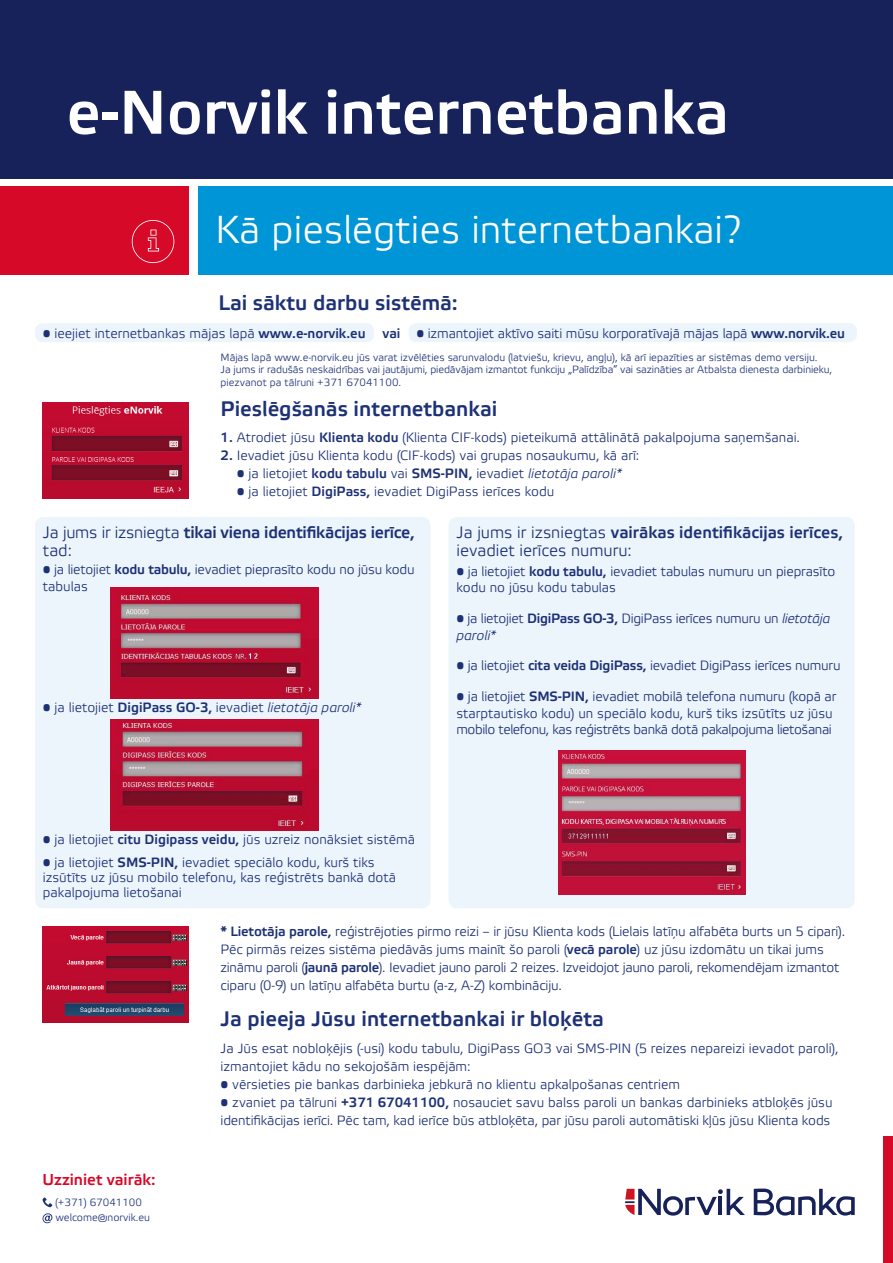
<style>
.page{position:relative;width:893px;height:1263px;background:#fff}
.page>*{position:absolute;margin:0;border:0;box-sizing:border-box;transform-origin:0 0}
.t1{font:61.5px "Etelka Medium Pro";color:#fff}
.t2{font:39px "Etelka Light Pro";color:#fff}
.t3{font:21px "Etelka Medium Pro";color:#1d3176}
.t4{font:16.5px "Etelka Medium Pro";letter-spacing:-.01em;color:#1d3176}
.t5{font:16.5px "Etelka Light Pro";color:#1d3176}
.t6{font:15.75px "Etelka Medium Pro";color:#d70929}
.t7{font:13.5px/18px "Etelka Light Pro";color:#1d3176}
.t8{font:13.5px/16.5px "Etelka Light Pro";letter-spacing:-.02em;color:#1d3176}
.t9{font:13.5px "Etelka Medium Pro";color:#1d3176}
.t10{font:10.5px/12.6px "Etelka Light Pro";color:#1d3176}
.s1{font-family:"Etelka Medium Pro"}
.s2{font-style:italic}
.s3{font-family:"Etelka Light Pro"}
</style>
<div class="page">
<img style="left:43px;top:402px;width:146px;height:97px">
<div style="left:198px;top:186px;width:695px;height:89px;background:#0095d6"></div>
<div style="left:0;top:186px;width:189px;height:89px;background:#d70929"></div>
<div style="left:0;top:0;width:893px;height:178px;background:#162259"></div>
<svg style="left:43px;top:1197px;width:9px;height:10px"></svg>
<svg style="left:42px;top:1213px;width:11px;height:10px"></svg>
<div style="left:35px;top:517px;width:396px;height:391px;background:#ecf4fc;border-radius:9px"></div>
<div style="left:449px;top:517px;width:406px;height:391px;background:#ecf4fc;border-radius:9px"></div>
<img style="left:111px;top:587px;width:207px;height:111px">
<img style="left:43px;top:926px;width:146px;height:97px">
<div style="left:35px;top:323px;width:339px;height:19px;background:#ecf4fc;border-radius:7px"></div>
<img style="left:111px;top:719px;width:207px;height:111px">
<div style="left:409px;top:323px;width:448px;height:19px;background:#ecf4fc;border-radius:7px"></div>
<img style="left:558px;top:750px;width:187px;height:144px">
<svg style="left:132px;top:220px;width:42px;height:43px"></svg>
<svg style="left:754px;top:1188px;width:101px;height:27px"></svg>
<svg style="left:625px;top:1189px;width:120px;height:26px"></svg>
<div style="left:884px;top:1136px;width:9px;height:127px;background:#d70929"></div>
<h1 class="t1" style="left:66px;top:79px;width:664px">e-Norvik internetbanka</h1>
<h2 class="t2" style="left:215px;top:209px;width:527px">Kā pieslēgties internetbankai?</h2>
<h3 class="t3" style="left:218px;top:291px;width:241px">Lai sāktu darbu sistēmā:</h3>
<p class="t7" style="left:43px;top:325px;width:324px">• ieejiet internetbankas mājas lapā <span class="s1">www.e-norvik.eu</span></p>
<p class="t7" style="left:416px;top:325px;width:430px">• izmantojiet aktīvo saiti mūsu korporatīvajā mājas lapā <span class="s1">www.norvik.eu</span></p>
<p class="t10" style="left:221px;top:351px;width:613px">Mājas lapā www.e-norvik.eu jūs varat izvēlēties sarunvalodu (latviešu, krievu, angļu), kā arī iepazīties ar sistēmas demo versiju.<br>Ja jums ir radušās neskaidrības vai jautājumi, piedāvājam izmantot funkciju „Palīdzība” vai sazināties ar Atbalsta dienesta darbinieku, piezvanot pa tālruni +371 67041100.</p>
<p class="t9" style="left:382px;top:325px;width:19px">vai</p>
<h3 class="t3" style="left:221px;top:398px;width:278px">Pieslēgšanās internetbankai</h3>
<p class="t7" style="left:221px;top:429px;width:581px"><span class="s1">1.</span> Atrodiet jūsu <span class="s1">Klienta kodu</span> (Klienta CIF-kods) pieteikumā attālinātā pakalpojuma saņemšanai.</p>
<p class="t7" style="left:221px;top:447px;width:420px"><span class="s1">2.</span> Ievadiet jūsu Klienta kodu (CIF-kods) vai grupas nosaukumu, kā arī:</p>
<p class="t7" style="left:237px;top:465px;width:386px">• ja lietojiet <span class="s1">kodu tabulu</span> vai <span class="s1">SMS-PIN,</span> ievadiet <span class="s2">lietotāja paroli*</span></p>
<p class="t7" style="left:237px;top:483px;width:319px">• ja lietojiet <span class="s1">DigiPass,</span> ievadiet DigiPass ierīces kodu</p>
<p class="t4" style="left:43px;top:524px;width:373px"><span class="s3">Ja jums ir izsniegta</span> tikai viena identifikācijas ierīce,</p>
<p class="t5" style="left:43px;top:542px;width:31px">tad:</p>
<p class="t7" style="left:43px;top:562px;width:373px;line-height:16.2px">• ja lietojiet <span class="s1">kodu tabulu,</span> ievadiet pieprasīto kodu no jūsu kodu tabulas</p>
<p class="t7" style="left:43px;top:699px;width:320px">• ja lietojiet <span class="s1">DigiPass GO-3,</span> ievadiet <span class="s2">lietotāja paroli*</span></p>
<p class="t7" style="left:43px;top:832px;width:374px">• ja lietojiet <span class="s1">citu Digipass veidu,</span> jūs uzreiz nonāksiet sistēmā</p>
<p class="t7" style="left:43px;top:856px;width:355px;line-height:15px">• ja lietojiet <span class="s1">SMS-PIN,</span> ievadiet speciālo kodu, kurš tiks izsūtīts uz jūsu mobilo telefonu, kas reģistrēts bankā dotā pakalpojuma lietošanai</p>
<p class="t4" style="left:456px;top:524px;width:388px"><span class="s3">Ja jums ir izsniegtas</span> vairākas identifikācijas ierīces,</p>
<p class="t5" style="left:456px;top:542px;width:177px">ievadiet ierīces numuru:</p>
<p class="t7" style="left:456px;top:564px;width:381px;line-height:16.5px">• ja lietojiet <span class="s1">kodu tabulu,</span> ievadiet tabulas numuru un pieprasīto kodu no jūsu kodu tabulas</p>
<p class="t8" style="left:456px;top:611px;width:375px">• ja lietojiet <span class="s1">DigiPass GO-3,</span> DigiPass ierīces numuru un <span class="s2">lietotāja paroli*</span></p>
<p class="t7" style="left:456px;top:658px;width:386px">• ja lietojiet <span class="s1">cita veida DigiPass,</span> ievadiet DigiPass ierīces numuru</p>
<p class="t7" style="left:456px;top:689px;width:381px;line-height:16.5px">• ja lietojiet <span class="s1">SMS-PIN,</span> ievadiet mobilā telefona numuru (kopā ar starptautisko kodu) un speciālo kodu, kurš tiks izsūtīts uz jūsu mobilo telefonu, kas reģistrēts bankā dotā pakalpojuma lietošanai</p>
<p class="t7" style="left:221px;top:923px;width:626px"><span class="s1">* Lietotāja parole,</span> reģistrējoties pirmo reizi – ir jūsu Klienta kods (Lielais latīņu alfabēta burts un 5 cipari).<br>Pēc pirmās reizes sistēma piedāvās jums mainīt šo paroli (<span class="s1">vecā parole</span>) uz jūsu izdomātu un tikai jums zināmu paroli (<span class="s1">jaunā parole</span>). Ievadiet jauno paroli 2 reizes. Izveidojot jauno paroli, rekomendējam izmantot ciparu (0-9) un latīņu alfabēta burtu (a-z, A-Z) kombināciju.</p>
<p class="t6" style="left:43px;top:1171px;width:115px">Uzziniet vairāk:</p>
<p class="t10" style="left:55px;top:1196px;width:96px;line-height:14.9px">(+371) 67041100 welcome@norvik.eu</p>
<h3 class="t3" style="left:221px;top:1007px;width:385px">Ja pieeja Jūsu internetbankai ir bloķēta</h3>
<p class="t7" style="left:221px;top:1040px;width:619px">Ja Jūs esat nobloķējis (-usi) kodu tabulu, DigiPass GO3 vai SMS-PIN (5 reizes nepareizi ievadot paroli), izmantojiet kādu no sekojošām iespējām:</p>
<p class="t7" style="left:221px;top:1076px;width:461px">• vērsieties pie bankas darbinieka jebkurā no klientu apkalpošanas centriem</p>
<p class="t7" style="left:221px;top:1094px;width:613px">• zvaniet pa tālruni <span class="s1">+371 67041100,</span> nosauciet savu balss paroli un bankas darbinieks atbloķēs jūsu identifikācijas ierīci. Pēc tam, kad ierīce būs atbloķēta, par jūsu paroli automātiski kļūs jūsu Klienta kods</p>
</div>
